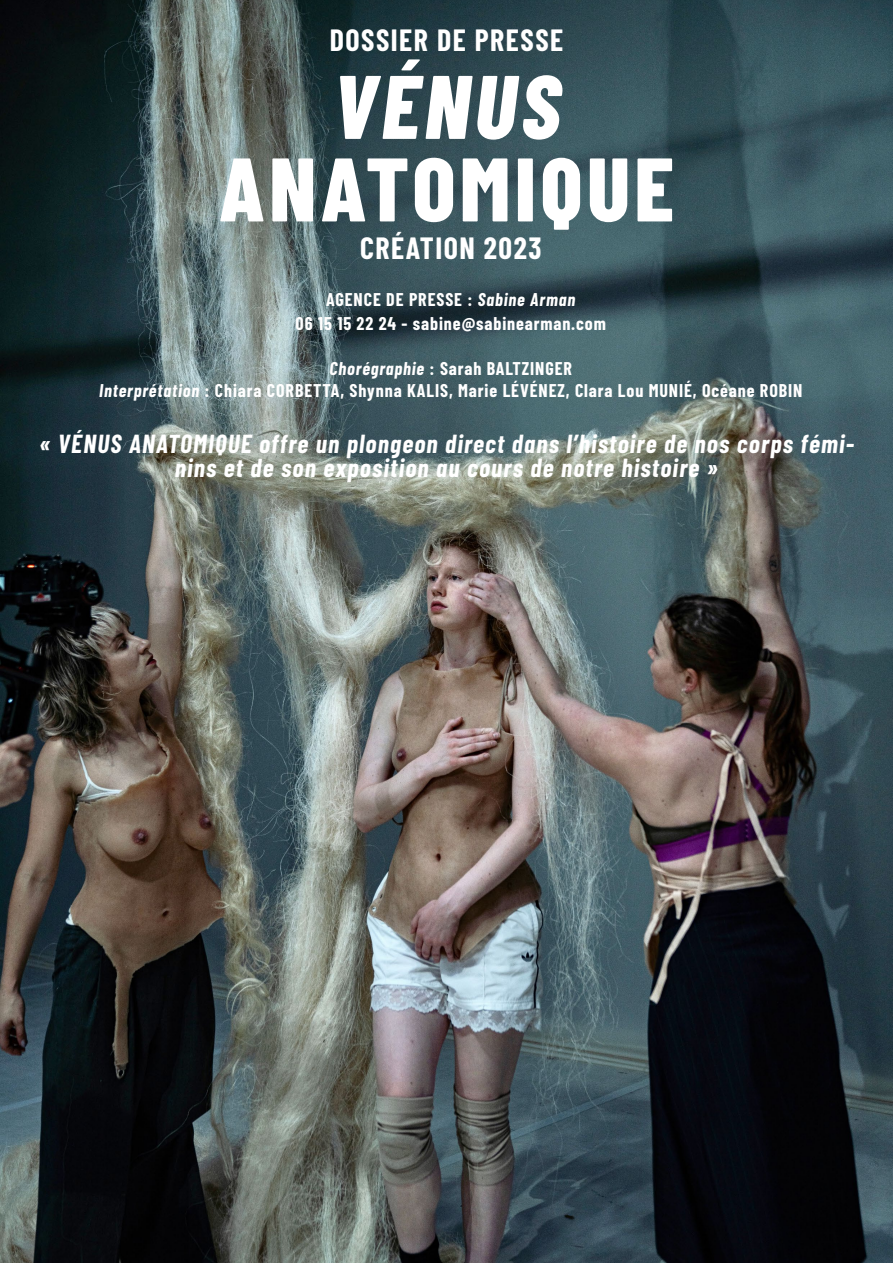
<style>
.page{position:relative;width:893px;height:1263px;background:#fff}
.page>*{position:absolute;margin:0;border:0;box-sizing:border-box;transform-origin:0 0}
.t1{font:800 90px "Barlow Condensed";letter-spacing:.05em;color:#fff}
.t2{font:italic 800 90px "Barlow Condensed";letter-spacing:.05em;color:#fff}
.t3{font:700 30px "Barlow Condensed";letter-spacing:.05em;color:#fff}
.t4{font:italic 700 25.5px/24px "Barlow Condensed";letter-spacing:.05em;color:#fff;text-align:center}
.t5{font:700 18px/24px "Barlow Condensed";letter-spacing:.05em;color:#fff;text-align:center}
.s1{font-style:italic}
</style>
<div class="page">
<img style="left:0;top:0;width:893px;height:1263px">
<h2 class="t3" style="left:330px;top:18px;width:235px">DOSSIER DE PRESSE</h2>
<h1 class="t2" style="left:333px;top:43px;width:229px">VÉNUS</h1>
<h1 class="t1" style="left:219px;top:125px;width:457px">ANATOMIQUE</h1>
<h2 class="t3" style="left:360px;top:227px;width:183px">CRÉATION 2023</h2>
<p class="t5" style="left:296px;top:286px;width:312px">AGENCE DE PRESSE : <span class="s1">Sabine Arman<br></span>06 15 15 22 24 - sabine@sabinearman.com</p>
<p class="t5" style="left:99px;top:356px;width:705px;line-height:22.5px"><span class="s1">Chorégraphie</span> : Sarah BALTZINGER<br><span class="s1">Interprétation</span> : Chiara CORBETTA, Shynna KALIS, Marie LÉVÉNEZ, Clara Lou MUNIÉ, Océane ROBIN</p>
<h3 class="t4" style="left:39px;top:430px;width:816px">« VÉNUS ANATOMIQUE offre un plongeon direct dans l’histoire de nos corps fémi&shy;nins et de son exposition au cours de notre histoire »</h3>
</div>
